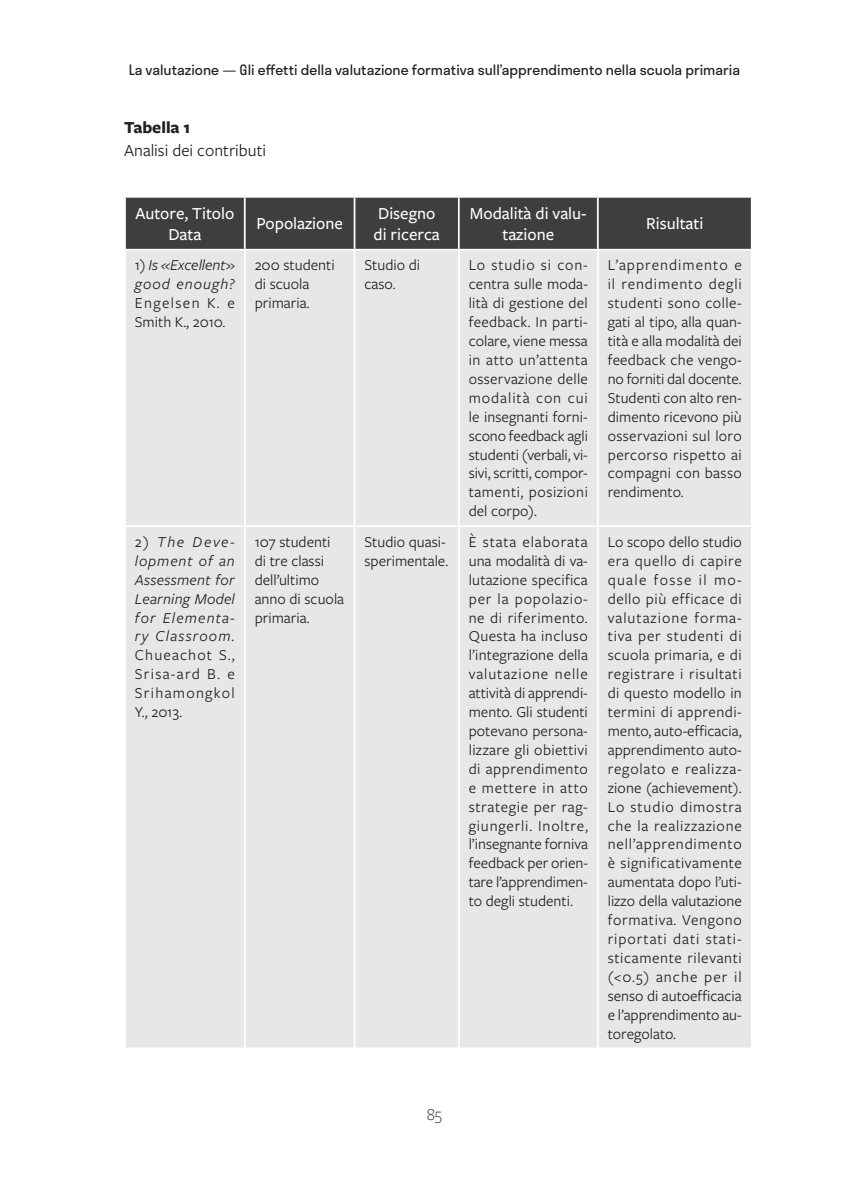
<style>
.page{position:relative;width:844px;height:1191px;background:#fff}
.page>*{position:absolute;margin:0;border:0;box-sizing:border-box;transform-origin:0 0}
.t1{font:500 17.5px/21px "Freight Sans Pro";color:#fff;text-align:center}
.t2{font:17.5px "Freight Sans Pro";color:#231f20}
.t3{font:700 17.5px "Freight Sans Pro";color:#231f20}
.t4{font:300 17.5px "Freight Sans Pro";color:#231f20}
.t5{font:15.75px/18.9px "Freight Sans Pro";color:#231f20;text-align:justify}
.t6{font:italic 15.75px/18.9px "Freight Sans Pro";letter-spacing:.015em;color:#231f20}
.t7{font:15.75px/18.9px "Freight Sans Pro";letter-spacing:.04em;color:#231f20}
.t8{font:14px "Stratos";color:#231f20}
.s1{font-style:normal}
</style>
<div class="page">
<div style="left:126px;top:198px;width:624px;height:51px;background:#3e3e3f"></div>
<div style="left:126px;top:250px;width:624px;height:797px;background:#e6e7e9"></div>
<hr style="left:244px;top:198px;width:1px;height:51px;background:#fff">
<hr style="left:353px;top:198px;width:2px;height:51px;background:#fff">
<hr style="left:458px;top:198px;width:1px;height:51px;background:#fff">
<hr style="left:596px;top:198px;width:2px;height:51px;background:#fff">
<hr style="left:244px;top:250px;width:1px;height:275px;background:#fff">
<hr style="left:353px;top:250px;width:2px;height:275px;background:#fff">
<hr style="left:458px;top:250px;width:1px;height:275px;background:#fff">
<hr style="left:596px;top:250px;width:2px;height:275px;background:#fff">
<hr style="left:124px;top:525px;width:121px;height:2px;background:#fff">
<hr style="left:245px;top:525px;width:109px;height:2px;background:#fff">
<hr style="left:244px;top:527px;width:1px;height:520px;background:#fff">
<hr style="left:354px;top:525px;width:104px;height:2px;background:#fff">
<hr style="left:353px;top:527px;width:2px;height:520px;background:#fff">
<hr style="left:458px;top:525px;width:139px;height:2px;background:#fff">
<hr style="left:458px;top:527px;width:1px;height:520px;background:#fff">
<hr style="left:597px;top:525px;width:155px;height:2px;background:#fff">
<hr style="left:596px;top:527px;width:2px;height:520px;background:#fff">
<p class="t8" style="left:129px;top:58px;width:612px">La valutazione — Gli effetti della valutazione formativa sull’apprendimento nella scuola primaria</p>
<p class="t3" style="left:124px;top:116px;width:68px">Tabella 1</p>
<p class="t2" style="left:124px;top:139px;width:143px">Analisi dei contributi</p>
<p class="t1" style="left:135px;top:202px;width:100px">Autore, Titolo<br>Data</p>
<p class="t1" style="left:256px;top:212px;width:88px">Popolazione</p>
<p class="t1" style="left:373px;top:202px;width:68px;text-align:left">Disegno di ricerca</p>
<p class="t1" style="left:470px;top:202px;width:118px">Modalità di valu&shy;tazione</p>
<p class="t1" style="left:646px;top:212px;width:59px">Risultati</p>
<p class="t6" style="left:135px;top:255px;width:101px"><span class="s1">1)</span> Is «Excellent<span class="s1">» </span>good enough?</p>
<p class="t7" style="left:135px;top:293px;width:101px">Engelsen K. e<br>Smith K., 2010.</p>
<p class="t5" style="left:254px;top:255px;width:81px;text-align:left">200 studenti di scuola primaria.</p>
<p class="t5" style="left:364px;top:255px;width:57px">Studio di caso.</p>
<p class="t5" style="left:468px;top:255px;width:121px">Lo studio si con&shy;centra sulle moda&shy;lità di gestione del feedback. In parti&shy;colare, viene messa in atto un’attenta osservazione delle modalità con cui le insegnanti forni&shy;scono feedback agli studenti (verbali, vi&shy;sivi, scritti, compor&shy;tamenti, posizioni del corpo).</p>
<p class="t5" style="left:607px;top:255px;width:135px">L’apprendimento e il rendimento degli studenti sono colle&shy;gati al tipo, alla quan&shy;tità e alla modalità dei feedback che vengo&shy;no forniti dal docente.<br>Studenti con alto ren&shy;dimento ricevono più osservazioni sul loro percorso rispetto ai compagni con basso rendimento.</p>
<p class="t6" style="left:135px;top:532px;width:101px;text-align:justify"><span class="s1">2)</span> The Deve&shy;lopment of an Assessment for Learning Model for Elementa&shy;ry Classroom.</p>
<p class="t5" style="left:135px;top:645px;width:101px">Chueachot S., Srisa-ard B. e Srihamongkol Y., 2013.</p>
<p class="t5" style="left:254px;top:531px;width:91px;text-align:left">107 studenti di tre classi dell’ultimo anno di scuola primaria.</p>
<p class="t5" style="left:364px;top:531px;width:85px">Studio quasi&shy;sperimentale.</p>
<p class="t5" style="left:468px;top:531px;width:121px">È stata elaborata una modalità di va&shy;lutazione specifica per la popolazio&shy;ne di riferimento.<br>Questa ha incluso l’integrazione della valutazione nelle attività di apprendi&shy;mento. Gli studenti potevano persona&shy;lizzare gli obiettivi di apprendimento e mettere in atto strategie per rag&shy;giungerli. Inoltre, l’insegnante forniva feedback per orien&shy;tare l’apprendimen&shy;to degli studenti.</p>
<p class="t5" style="left:607px;top:531px;width:136px">Lo scopo dello studio era quello di capire quale fosse il mo&shy;dello più efficace di valutazione forma&shy;tiva per studenti di scuola primaria, e di registrare i risultati di questo modello in termini di apprendi&shy;mento, auto-efficacia, apprendimento auto&shy;regolato e realizza&shy;zione (achievement).<br>Lo studio dimostra che la realizzazione nell’apprendimento è significativamente aumentata dopo l’uti&shy;lizzo della valutazione formativa. Vengono riportati dati stati&shy;sticamente rilevanti (&lt;0.5) anche per il senso di autoefficacia e l’apprendimento au&shy;toregolato.</p>
<p class="t4" style="left:426px;top:1102px;width:17px">85</p>
</div>
